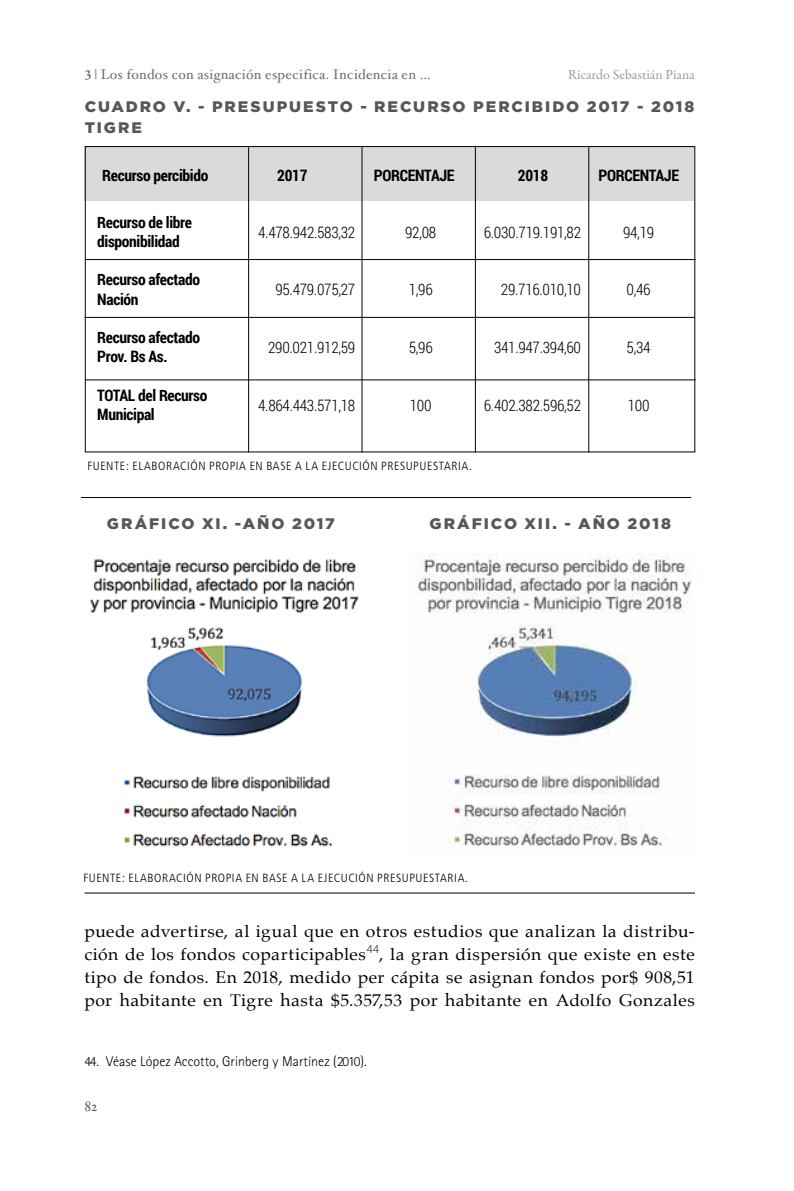
<style>
.page{position:relative;width:794px;height:1191px;background:#fff}
.page>*{position:absolute;margin:0;border:0;box-sizing:border-box;transform-origin:0 0}
.t1{font:16.97px/22.8px "Palatino";letter-spacing:.03em;color:#000;text-align:justify}
.t2{font:300 15.75px "Roboto Condensed";letter-spacing:-.02em;color:#000}
.t3{font:700 15.75px/19.2px "Roboto Condensed";letter-spacing:-.02em;color:#000}
.t4{font:900 15.22px/21px "Gotham";letter-spacing:.12em;color:#575756}
.t5{font:14px "Hoefler Text";letter-spacing:.02em;color:#706f6f}
.t6{font:300 14px "AT Rotis Sans Serif";letter-spacing:.005em;color:#000}
.t7{font:14px "Garamond Premr Pro";color:#706f6f}
.t8{font:14px "Hoefler Text";color:#575756}
.t9{font:300 condensed 11.9px "Frutiger";letter-spacing:.045em;color:#000}
.s1{font-family:"Garamond Premr Pro";font-weight:700}
</style>
<div class="page">
<div style="left:84px;top:146px;width:610px;height:54px;background:#dadada"></div>
<hr style="left:248px;top:147px;width:1px;height:305px;background:#000">
<hr style="left:362px;top:147px;width:1px;height:305px;background:#000">
<hr style="left:475px;top:147px;width:1px;height:305px;background:#000">
<hr style="left:588px;top:147px;width:1px;height:305px;background:#000">
<hr style="left:85px;top:259px;width:610px;height:1px;background:#000">
<hr style="left:84px;top:317px;width:610px;height:1px;background:#000">
<hr style="left:85px;top:379px;width:610px;height:1px;background:#000">
<img style="left:90px;top:559px;width:269px;height:288px">
<img style="left:417px;top:553px;width:275px;height:299px">
<hr style="left:81px;top:497px;width:610px;height:1px;background:#000">
<hr style="left:85px;top:892px;width:610px;height:1px;background:#000">
<p class="t5" style="left:84px;top:66px;width:348px"><span class="s1">3</span> | Los fondos con asignación especifica. Incidencia en ...</p>
<p class="t7" style="left:568px;top:67px;width:128px">Ricardo Sebastián Piana</p>
<p class="t4" style="left:85px;top:95px;width:611px">CUADRO V. - PRESUPUESTO - RECURSO PERCIBIDO 2017 - 2018<br>TIGRE</p>
<p class="t3" style="left:102px;top:165px;width:108px">Recurso percibido</p>
<p class="t3" style="left:277px;top:165px;width:32px">2017</p>
<p class="t3" style="left:518px;top:165px;width:32px">2018</p>
<p class="t3" style="left:97px;top:212px;width:96px">Recurso de libre disponibilidad</p>
<p class="t3" style="left:97px;top:270px;width:104px">Recurso afectado<br>Nación</p>
<p class="t3" style="left:97px;top:327px;width:104px">Recurso afectado<br>Prov. Bs As.</p>
<p class="t3" style="left:97px;top:385px;width:112px">TOTAL del Recurso<br>Municipal</p>
<p class="t3" style="left:374px;top:165px;width:82px">PORCENTAJE</p>
<p class="t3" style="left:598px;top:165px;width:82px">PORCENTAJE</p>
<p class="t2" style="left:258px;top:221px;width:99px">4.478.942.583,32</p>
<p class="t2" style="left:484px;top:221px;width:99px">6.030.719.191,82</p>
<p class="t2" style="left:405px;top:221px;width:33px">92,08</p>
<p class="t2" style="left:623px;top:221px;width:33px">94,19</p>
<p class="t2" style="left:275px;top:279px;width:81px">95.479.075,27</p>
<p class="t2" style="left:501px;top:279px;width:82px">29.716.010,10</p>
<p class="t2" style="left:409px;top:279px;width:25px">1,96</p>
<p class="t2" style="left:626px;top:279px;width:26px">0,46</p>
<p class="t2" style="left:268px;top:337px;width:89px">290.021.912,59</p>
<p class="t2" style="left:494px;top:337px;width:89px">341.947.394,60</p>
<p class="t2" style="left:409px;top:337px;width:25px">5,96</p>
<p class="t2" style="left:626px;top:337px;width:25px">5,34</p>
<p class="t2" style="left:258px;top:394px;width:99px">4.864.443.571,18</p>
<p class="t2" style="left:484px;top:394px;width:99px">6.402.382.596,52</p>
<p class="t2" style="left:410px;top:394px;width:23px">100</p>
<p class="t2" style="left:627px;top:394px;width:23px">100</p>
<p class="t9" style="left:87px;top:459px;width:386px">FUENTE: ELABORACIÓN PROPIA EN BASE A LA EJECUCIÓN PRESUPUESTARIA.</p>
<p class="t4" style="left:107px;top:513px;width:229px">GRÁFICO XI. -AÑO 2017</p>
<p class="t4" style="left:429px;top:512px;width:243px">GRÁFICO XII. - AÑO 2018</p>
<p class="t9" style="left:83px;top:871px;width:386px">FUENTE: ELABORACIÓN PROPIA EN BASE A LA EJECUCIÓN PRESUPUESTARIA.</p>
<p class="t1" style="left:84px;top:920px;width:612px">puede advertirse, al igual que en otros estudios que analizan la distribu&shy;ción de los fondos coparticipables<sup>44</sup>, la gran dispersión que existe en este tipo de fondos. En 2018, medido per cápita se asignan fondos por$ 908,51 por habitante en Tigre hasta $5.357,53 por habitante en Adolfo Gonzales</p>
<p class="t6" style="left:84px;top:1053px;width:284px">44. Véase López Accotto, Grinberg y Martínez (2010).</p>
<p class="t8" style="left:84px;top:1098px;width:14px">82</p>
</div>
